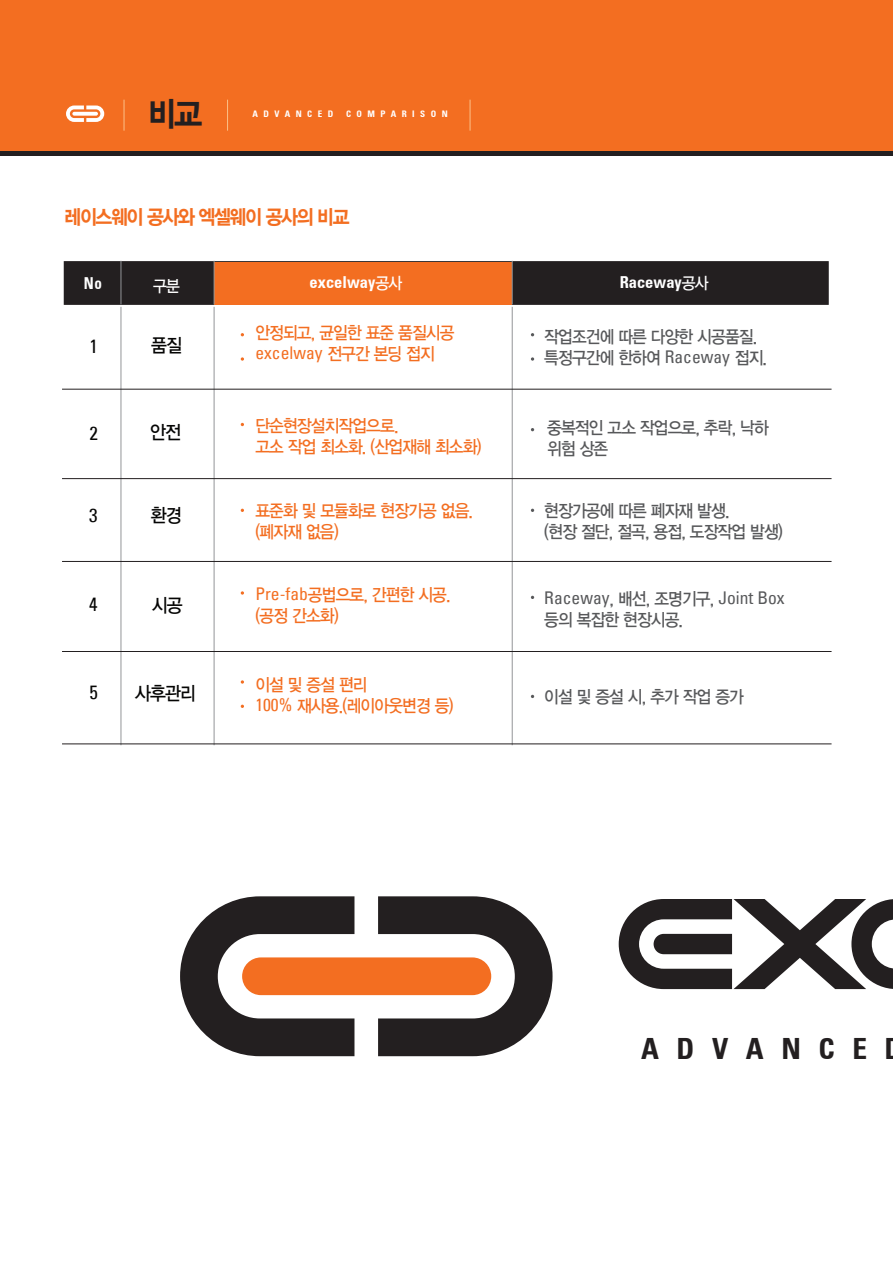
<style>
.page{position:relative;width:893px;height:1263px;background:#fff}
.page>*{position:absolute;margin:0;border:0;box-sizing:border-box;transform-origin:0 0}
.t1{font:33.9px "YDIYGO350";color:#231f20;scale:.91 1}
.t2{font:29.25px "Univeconbol";letter-spacing:.6em;color:#231f20}
.t3{font:20.25px "YDIYGO350";letter-spacing:-.075em;color:#f36e21;scale:.91 1}
.t4{font:19.05px "YDIYGO330";letter-spacing:-.05em;color:#050504;scale:.91 1}
.t5{font:19.05px "Univecon";color:#050504}
.t6{font:17.55px/21px "YDIYGO330";letter-spacing:-.05em;color:#f36e21;scale:.91 1}
.t7{font:17.55px/21px "YDIYGO330";letter-spacing:-.05em;color:#57585a;scale:.91 1}
.t8{font:17.55px "Univecon";color:#57585a}
.t9{font:17.55px "Univecon";color:#f36e21}
.t10{font:16.5px "Univeconbol";color:#fff}
.t11{font:16.5px "Univeconbol";color:#fff;scale:.91 1}
.t12{font:16.5px "YDIYGO330";color:#fff;scale:.91 1}
.t13{font:9px "Univeconbol";letter-spacing:.6em;color:#fff}
.s1{font-family:"YDIYGO330"}
.s2{font-family:"Univecon"}
</style>
<div class="page">
<div style="left:0;top:0;width:893px;height:156px;background:#f36e21"></div>
<svg style="left:66px;top:106px;width:38px;height:16px"></svg>
<svg style="left:72px;top:112px;width:26px;height:4px"></svg>
<hr style="left:227px;top:100px;width:1px;height:31px;background:#fcc087">
<hr style="left:124px;top:100px;width:1px;height:31px;background:#fcc087">
<hr style="left:470px;top:100px;width:1px;height:31px;background:#fcc087">
<hr style="left:0;top:152px;width:893px;height:4px;background:#231f20">
<div style="left:64px;top:261px;width:765px;height:44px;background:#231f20;border:2px solid #231f20"></div>
<div style="left:214px;top:262px;width:298px;height:42px;background:#f36e21"></div>
<hr style="left:121px;top:307px;width:1px;height:438px;background:#939598">
<hr style="left:214px;top:307px;width:1px;height:438px;background:#939598">
<hr style="left:512px;top:307px;width:1px;height:438px;background:#939598">
<hr style="left:121px;top:261px;width:1px;height:43px;background:#939598">
<hr style="left:214px;top:261px;width:1px;height:43px;background:#939598">
<hr style="left:512px;top:261px;width:1px;height:43px;background:#939598">
<hr style="left:62px;top:389px;width:769px;height:1px;background:#231f20">
<hr style="left:62px;top:744px;width:769px;height:1px;background:#231f20">
<hr style="left:62px;top:478px;width:769px;height:1px;background:#231f20">
<hr style="left:62px;top:561px;width:769px;height:1px;background:#231f20">
<hr style="left:62px;top:651px;width:769px;height:1px;background:#231f20">
<svg style="left:241px;top:357px;width:3px;height:4px"></svg>
<svg style="left:241px;top:680px;width:3px;height:4px"></svg>
<svg style="left:241px;top:591px;width:3px;height:4px"></svg>
<svg style="left:531px;top:357px;width:3px;height:4px"></svg>
<svg style="left:619px;top:899px;width:274px;height:90px"></svg>
<svg style="left:180px;top:896px;width:174px;height:160px"></svg>
<svg style="left:378px;top:896px;width:175px;height:160px"></svg>
<div style="left:242px;top:957px;width:249px;height:38px;background:#f36e21;border-radius:19px"></div>
<h1 class="t1" style="left:148px;top:96px;width:61px">비교</h1>
<p class="t13" style="left:252px;top:109px;width:82px">ADVANCED</p>
<p class="t13" style="left:346px;top:109px;width:103px">COMPARISON</p>
<p class="t3" style="left:65px;top:206px;width:315px">레이스웨이 공사와 엑셀웨이 공사의 비교</p>
<p class="t11" style="left:84px;top:273px;width:22px">No</p>
<p class="t12" style="left:153px;top:276px;width:31px">구분</p>
<p class="t10" style="left:310px;top:272px;width:94px">excelway<span class="s1">공사</span></p>
<p class="t10" style="left:620px;top:272px;width:91px">Raceway<span class="s1">공사</span></p>
<p class="t5" style="left:89px;top:334px;width:10px">1</p>
<p class="t4" style="left:151px;top:335px;width:35px">품질</p>
<p class="t6" style="left:255px;top:322px;width:220px">안정되고, 균일한 표준 품질시공</p>
<p class="t9" style="left:255px;top:342px;width:181px">excelway <span class="s1">전구간 본딩 접지</span></p>
<p class="t7" style="left:544px;top:326px;width:246px">작업조건에 따른 다양한 시공품질. 특정구간에 한하여 <span class="s2">Raceway</span> 접지.</p>
<p class="t5" style="left:89px;top:421px;width:10px">2</p>
<p class="t4" style="left:150px;top:422px;width:35px">안전</p>
<p class="t6" style="left:255px;top:415px;width:250px">단순현장설치작업으로.<br>고소 작업 최소화. (산업재해 최소화)</p>
<p class="t7" style="left:547px;top:417px;width:245px">중복적인 고소 작업으로, 추락, 낙하 위험 상존</p>
<p class="t5" style="left:89px;top:503px;width:10px">3</p>
<p class="t4" style="left:151px;top:504px;width:35px">환경</p>
<p class="t6" style="left:255px;top:500px;width:241px">표준화 및 모듈화로 현장가공 없음. (폐자재 없음)</p>
<p class="t7" style="left:544px;top:500px;width:264px">현장가공에 따른 폐자재 발생.<br>(현장 절단, 절곡, 용접, 도장작업 발생)</p>
<p class="t5" style="left:89px;top:592px;width:10px">4</p>
<p class="t4" style="left:152px;top:595px;width:35px">시공</p>
<p class="t6" style="left:255px;top:584px;width:216px"><span class="s2">Pre-fab</span>공법으로, 간편한 시공. (공정 간소화)</p>
<p class="t8" style="left:544px;top:587px;width:242px">Raceway<span class="s1">, 배선, 조명기구,</span> Joint Box</p>
<p class="t7" style="left:544px;top:609px;width:154px">등의 복잡한 현장시공.</p>
<p class="t5" style="left:89px;top:681px;width:10px">5</p>
<p class="t4" style="left:135px;top:683px;width:68px">사후관리</p>
<p class="t6" style="left:255px;top:675px;width:219px">이설 및 증설 편리<br><span class="s2">100%</span> 재사용.(레이아웃변경 등)</p>
<p class="t7" style="left:544px;top:687px;width:221px">이설 및 증설 시, 추가 작업 증가</p>
<h2 class="t2" style="left:641px;top:1030px;width:227px">ADVANCE</h2>
</div>
